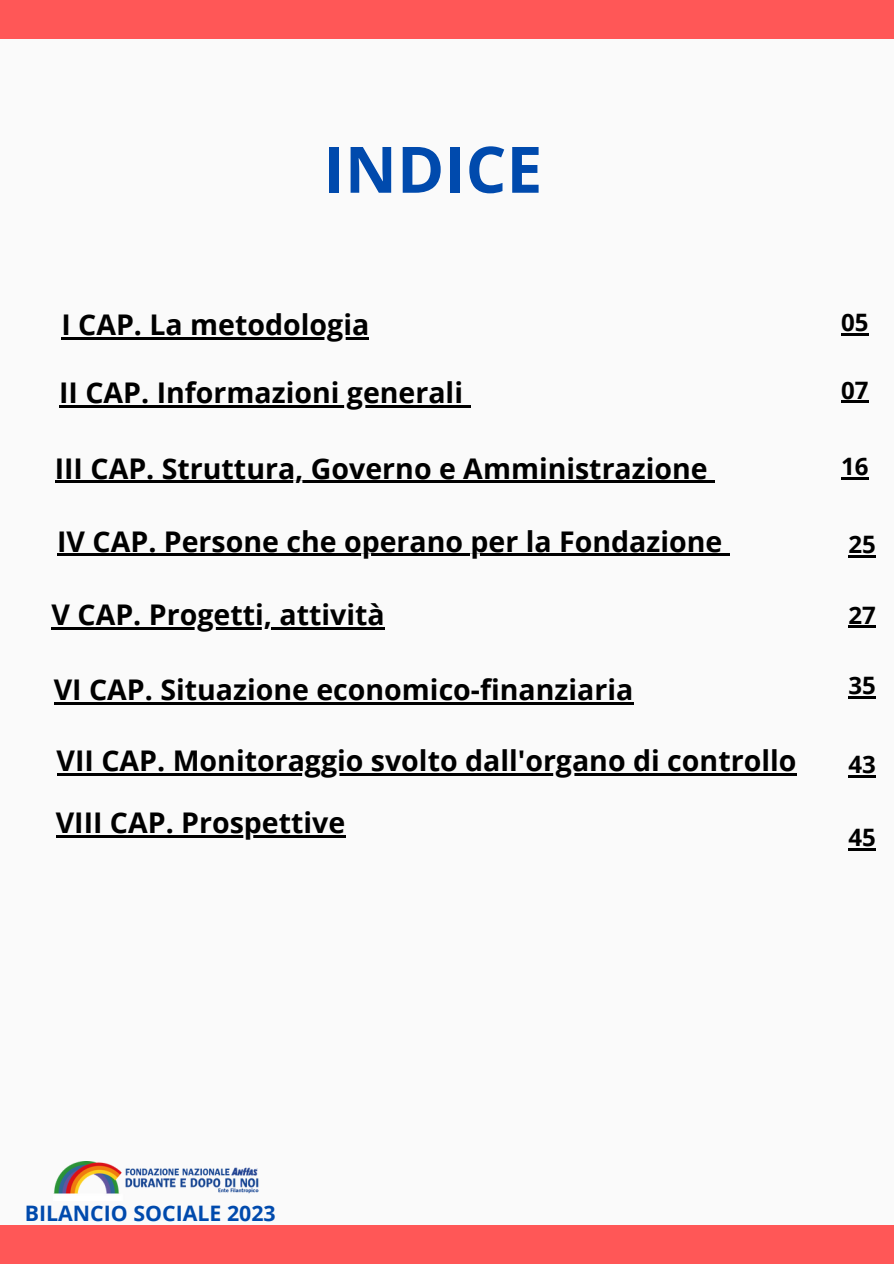
<style>
.page{position:relative;width:894px;height:1264px;background:#fff}
.page>*{position:absolute;margin:0;border:0;box-sizing:border-box;transform-origin:0 0}
.t1{font:700 64.05px "Open Sans";color:#004aad}
.t2{font:700 28.5px "Open Sans";color:#000}
.t3{font:700 24px "Open Sans";color:#000}
.t4{font:700 21.3px "Open Sans";color:#004aad}
</style>
<div class="page">
<div style="left:0;top:0;width:893px;height:1263px;background:#fafafa"></div>
<hr style="left:61px;top:337px;width:308px;height:2px;background:#000">
<hr style="left:59px;top:405px;width:404px;height:2px;background:#000">
<svg style="left:463px;top:405px;width:7px;height:2px"></svg>
<hr style="left:55px;top:481px;width:652px;height:2px;background:#000">
<svg style="left:707px;top:481px;width:8px;height:2px"></svg>
<hr style="left:57px;top:554px;width:665px;height:2px;background:#000">
<svg style="left:722px;top:554px;width:7px;height:2px"></svg>
<hr style="left:52px;top:627px;width:332px;height:2px;background:#000">
<hr style="left:54px;top:702px;width:579px;height:2px;background:#000">
<hr style="left:57px;top:773px;width:739px;height:2px;background:#000">
<hr style="left:56px;top:835px;width:289px;height:2px;background:#000">
<hr style="left:840px;top:333px;width:28px;height:2px;background:#000">
<hr style="left:840px;top:477px;width:28px;height:2px;background:#000">
<hr style="left:840px;top:401px;width:28px;height:2px;background:#000">
<hr style="left:848px;top:555px;width:27px;height:3px;background:#000">
<hr style="left:848px;top:625px;width:27px;height:3px;background:#000">
<hr style="left:848px;top:696px;width:27px;height:2px;background:#000">
<svg style="left:848px;top:775px;width:27px;height:2px"></svg>
<svg style="left:848px;top:848px;width:27px;height:2px"></svg>
<div style="left:0;top:1225px;width:893px;height:38px;background:#ff5757"></div>
<div style="left:0;top:0;width:893px;height:38px;background:#ff5757"></div>
<img style="left:53px;top:1161px;width:206px;height:33px">
<h1 class="t1" style="left:323px;top:124px;width:220px">INDICE</h1>
<h2 class="t2" style="left:61px;top:304px;width:309px">I CAP. La metodologia</h2>
<h2 class="t2" style="left:59px;top:372px;width:405px">II CAP. Informazioni generali</h2>
<p class="t2" style="left:55px;top:448px;width:654px">III CAP. Struttura, Governo e Amministrazione</p>
<p class="t2" style="left:57px;top:521px;width:666px">IV CAP. Persone che operano per la Fondazione</p>
<h2 class="t2" style="left:52px;top:594px;width:334px">V CAP. Progetti, attività</h2>
<p class="t2" style="left:54px;top:669px;width:581px">VI CAP. Situazione economico-finanziaria</p>
<h2 class="t2" style="left:57px;top:740px;width:741px">VII CAP. Monitoraggio svolto dall'organo di controllo</h2>
<p class="t2" style="left:56px;top:802px;width:291px">VIII CAP. Prospettive</p>
<h2 class="t3" style="left:840px;top:305px;width:29px">05</h2>
<h2 class="t3" style="left:840px;top:373px;width:29px">07</h2>
<p class="t3" style="left:840px;top:449px;width:29px">16</p>
<p class="t3" style="left:848px;top:527px;width:29px">25</p>
<h2 class="t3" style="left:848px;top:598px;width:29px">27</h2>
<p class="t3" style="left:848px;top:668px;width:29px">35</p>
<h2 class="t3" style="left:848px;top:747px;width:29px">43</h2>
<p class="t3" style="left:848px;top:820px;width:29px">45</p>
<p class="t4" style="left:25px;top:1198px;width:252px">BILANCIO SOCIALE 2023</p>
</div>
